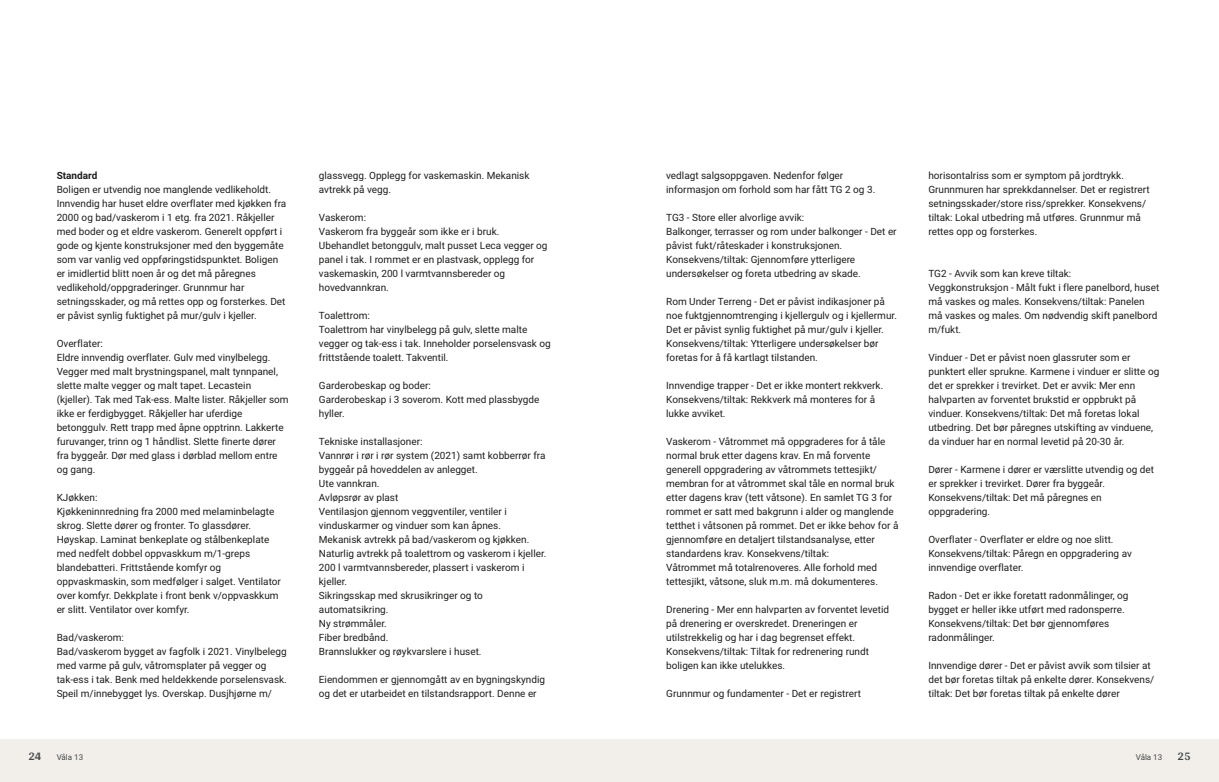
<style>
.page{position:relative;width:1219px;height:782px;background:#fff}
.page>*{position:absolute;margin:0;border:0;box-sizing:border-box;transform-origin:0 0}
.t1{font:700 12px "Arya";color:#414749}
.t2{font:10px/14px "Roboto Vitec";color:#1d1d1b}
.t3{font:700 10px "Roboto Vitec";color:#1d1d1b}
.t4{font:8px "Roboto Vitec";color:#414749}
</style>
<div class="page">
<div style="left:0;top:739px;width:612px;height:42px;background:#f2eeea"></div>
<div style="left:607px;top:739px;width:612px;height:42px;background:#f2eeea"></div>
<p class="t3" style="left:57px;top:168px;width:42px">Standard</p>
<p class="t2" style="left:57px;top:181px;width:231px">Boligen er utvendig noe manglende vedlikeholdt.<br>Innvendig har huset eldre overflater med kjøkken fra 2000 og bad/vaskerom i 1 etg. fra 2021. Råkjeller med boder og et eldre vaskerom. Generelt oppført i gode og kjente konstruksjoner med den byggemåte som var vanlig ved oppføringstidspunktet. Boligen er imidlertid blitt noen år og det må påregnes vedlikehold/oppgraderinger. Grunnmur har setningsskader, og må rettes opp og forsterkes. Det er påvist synlig fuktighet på mur/gulv i kjeller.</p>
<p class="t2" style="left:57px;top:335px;width:233px">Overflater:<br>Eldre innvendig overflater. Gulv med vinylbelegg.<br>Vegger med malt brystningspanel, malt tynnpanel, slette malte vegger og malt tapet. Lecastein (kjeller). Tak med Tak‑ess. Malte lister. Råkjeller som ikke er ferdigbygget. Råkjeller har uferdige betonggulv. Rett trapp med åpne opptrinn. Lakkerte furuvanger, trinn og 1 håndlist. Slette finerte dører fra byggeår. Dør med glass i dørblad mellom entre og gang.</p>
<p class="t2" style="left:57px;top:489px;width:226px">KJøkken:<br>Kjøkkeninnredning fra 2000 med melaminbelagte skrog. Slette dører og fronter. To glassdører.<br>Høyskap. Laminat benkeplate og stålbenkeplate med nedfelt dobbel oppvaskkum m/1‑greps blandebatteri. Frittstående komfyr og oppvaskmaskin, som medfølger i salget. Ventilator over komfyr. Dekkplate i front benk v/oppvaskkum er slitt. Ventilator over komfyr.</p>
<p class="t2" style="left:57px;top:629px;width:232px">Bad/vaskerom:<br>Bad/vaskerom bygget av fagfolk i 2021. Vinylbelegg med varme på gulv, våtromsplater på vegger og tak‑ess i tak. Benk med heldekkende porselensvask.<br>Speil m/innebygget lys. Overskap. Dusjhjørne m/</p>
<p class="t1" style="left:28px;top:749px;width:15px">24</p>
<p class="t4" style="left:57px;top:751px;width:28px">Våla 13</p>
<p class="t2" style="left:319px;top:167px;width:212px">glassvegg. Opplegg for vaskemaskin. Mekanisk avtrekk på vegg.</p>
<p class="t2" style="left:319px;top:209px;width:230px">Vaskerom:<br>Vaskerom fra byggeår som ikke er i bruk.<br>Ubehandlet betonggulv, malt pusset Leca vegger og panel i tak. I rommet er en plastvask, opplegg for vaskemaskin, 200 l varmtvannsbereder og hovedvannkran.</p>
<p class="t2" style="left:319px;top:307px;width:233px">Toalettrom:<br>Toalettrom har vinylbelegg på gulv, slette malte vegger og tak‑ess i tak. Inneholder porselensvask og frittstående toalett. Takventil.</p>
<p class="t2" style="left:319px;top:377px;width:222px">Garderobeskap og boder:<br>Garderobeskap i 3 soverom. Kott med plassbygde hyller.</p>
<p class="t2" style="left:319px;top:433px;width:229px">Tekniske installasjoner:<br>Vannrør i rør i rør system (2021) samt kobberrør fra byggeår på hoveddelen av anlegget.<br>Ute vannkran.<br>Avløpsrør av plast<br>Ventilasjon gjennom veggventiler, ventiler i vinduskarmer og vinduer som kan åpnes.<br>Mekanisk avtrekk på bad/vaskerom og kjøkken.<br>Naturlig avtrekk på toalettrom og vaskerom i kjeller.<br>200 l varmtvannsbereder, plassert i vaskerom i kjeller.<br>Sikringsskap med skrusikringer og to automatsikring.<br>Ny strømmåler.<br>Fiber bredbånd.<br>Brannslukker og røykvarslere i huset.</p>
<p class="t2" style="left:319px;top:671px;width:228px">Eiendommen er gjennomgått av en bygningskyndig og det er utarbeidet en tilstandsrapport. Denne er</p>
<p class="t2" style="left:666px;top:167px;width:211px">vedlagt salgsoppgaven. Nedenfor følger informasjon om forhold som har fått TG 2 og 3.</p>
<p class="t2" style="left:666px;top:209px;width:232px">TG3 ‑ Store eller alvorlige avvik:<br>Balkonger, terrasser og rom under balkonger ‑ Det er påvist fukt/råteskader i konstruksjonen.<br>Konsekvens/tiltak: Gjennomføre ytterligere undersøkelser og foreta utbedring av skade.</p>
<p class="t2" style="left:666px;top:293px;width:232px">Rom Under Terreng ‑ Det er påvist indikasjoner på noe fuktgjennomtrenging i kjellergulv og i kjellermur.<br>Det er påvist synlig fuktighet på mur/gulv i kjeller.<br>Konsekvens/tiltak: Ytterligere undersøkelser bør foretas for å få kartlagt tilstanden.</p>
<p class="t2" style="left:666px;top:377px;width:219px">Innvendige trapper ‑ Det er ikke montert rekkverk.<br>Konsekvens/tiltak: Rekkverk må monteres for å lukke avviket.</p>
<p class="t2" style="left:666px;top:433px;width:234px">Vaskerom ‑ Våtrommet må oppgraderes for å tåle normal bruk etter dagens krav. En må forvente generell oppgradering av våtrommets tettesjikt/ membran for at våtrommet skal tåle en normal bruk etter dagens krav (tett våtsone). En samlet TG 3 for rommet er satt med bakgrunn i alder og manglende tetthet i våtsonen på rommet. Det er ikke behov for å gjennomføre en detaljert tilstandsanalyse, etter standardens krav. Konsekvens/tiltak:<br>Våtrommet må totalrenoveres. Alle forhold med tettesjikt, våtsone, sluk m.m. må dokumenteres.</p>
<p class="t2" style="left:666px;top:601px;width:225px">Drenering ‑ Mer enn halvparten av forventet levetid på drenering er overskredet. Dreneringen er utilstrekkelig og har i dag begrenset effekt.<br>Konsekvens/tiltak: Tiltak for redrenering rundt boligen kan ikke utelukkes.</p>
<p class="t2" style="left:666px;top:685px;width:196px">Grunnmur og fundamenter ‑ Det er registrert</p>
<p class="t2" style="left:928px;top:167px;width:223px">horisontalriss som er symptom på jordtrykk.<br>Grunnmuren har sprekkdannelser. Det er registrert setningsskader/store riss/sprekker. Konsekvens/ tiltak: Lokal utbedring må utføres. Grunnmur må rettes opp og forsterkes.</p>
<p class="t2" style="left:928px;top:265px;width:232px">TG2 ‑ Avvik som kan kreve tiltak:<br>Veggkonstruksjon ‑ Målt fukt i flere panelbord, huset må vaskes og males. Konsekvens/tiltak: Panelen må vaskes og males. Om nødvendig skift panelbord m/fukt.</p>
<p class="t2" style="left:928px;top:349px;width:232px">Vinduer ‑ Det er påvist noen glassruter som er punktert eller sprukne. Karmene i vinduer er slitte og det er sprekker i trevirket. Det er avvik: Mer enn halvparten av forventet brukstid er oppbrukt på vinduer. Konsekvens/tiltak: Det må foretas lokal utbedring. Det bør påregnes utskifting av vinduene, da vinduer har en normal levetid på 20‑30 år.</p>
<p class="t2" style="left:928px;top:461px;width:227px">Dører ‑ Karmene i dører er værslitte utvendig og det er sprekker i trevirket. Dører fra byggeår.<br>Konsekvens/tiltak: Det må påregnes en oppgradering.</p>
<p class="t2" style="left:928px;top:531px;width:205px">Overflater ‑ Overflater er eldre og noe slitt.<br>Konsekvens/tiltak: Påregn en oppgradering av innvendige overflater.</p>
<p class="t2" style="left:928px;top:587px;width:202px">Radon ‑ Det er ikke foretatt radonmålinger, og bygget er heller ikke utført med radonsperre.<br>Konsekvens/tiltak: Det bør gjennomføres radonmålinger.</p>
<p class="t2" style="left:928px;top:657px;width:227px">Innvendige dører ‑ Det er påvist avvik som tilsier at det bør foretas tiltak på enkelte dører. Konsekvens/ tiltak: Det bør foretas tiltak på enkelte dører</p>
<p class="t4" style="left:1136px;top:751px;width:28px">Våla 13</p>
<p class="t1" style="left:1177px;top:749px;width:15px">25</p>
</div>
